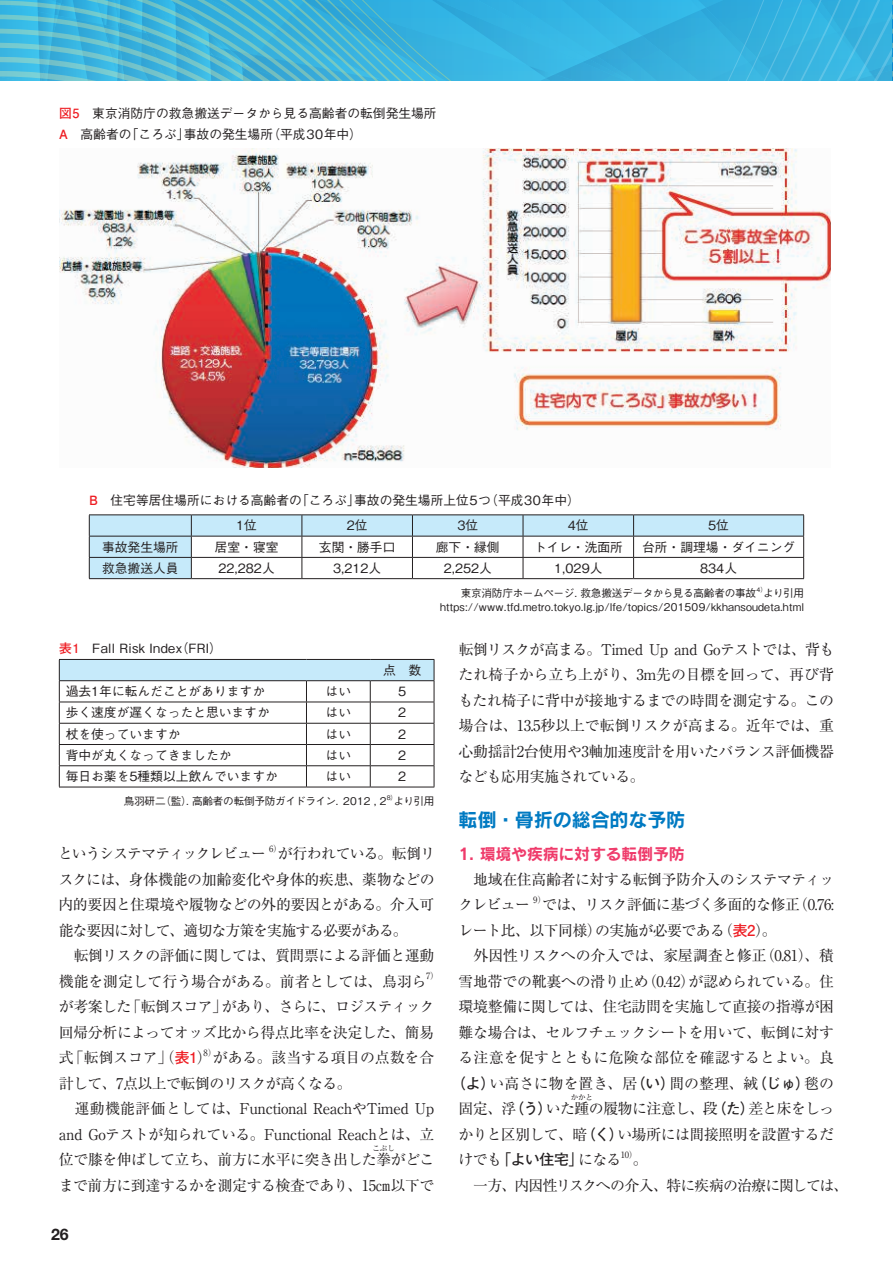
<style>
.page{position:relative;width:893px;height:1263px;background:#fff}
.page>*{position:absolute;margin:0;border:0;box-sizing:border-box;transform-origin:0 0}
.t1{font:19.2px "Rodin Pro B";letter-spacing:-.01em;color:#007ac2}
.t2{font:15.9px "Rodin Pro B";letter-spacing:-.01em;color:#ef3b6b}
.t3{font:700 15.9px "Helvetica Neue";color:#231f20}
.t4{font:14.85px/25.5px "Ryumin Pro";letter-spacing:-.03em;color:#231f20}
.t5{font:14.85px "Ryumin Pro";letter-spacing:-.01em;color:#231f20}
.t6{font:14.85px/25.5px "Ryumin Pro";letter-spacing:-.065em;color:#231f20}
.t7{font:14.85px "Ryumin Pro";color:#231f20}
.t8{font:14.85px "Ryumin Pro";letter-spacing:.015em;color:#231f20}
.t9{font:14.85px "Ryumin Pro";letter-spacing:-.07em;color:#231f20}
.t10{font:500 12.75px/21.3px "Gothic BBB Pro";color:#231f20}
.t11{font:500 12.75px "Gothic BBB Pro";letter-spacing:.03em;color:#231f20}
.t12{font:500 10.65px/13.8px "Gothic BBB Pro";letter-spacing:.02em;color:#231f20;text-align:right}
.t13{font:500 10.65px "Gothic BBB Pro";letter-spacing:-.01em;color:#231f20}
.t14{font:8.7px "Ryumin Pro";color:#231f20}
.t15{font:7.5px "Ryumin Pro";color:#231f20}
.t16{font:500 6.15px "Gothic BBB Pro";color:#231f20}
.s1{font-family:"Futo Go B101 Pro";font-weight:700;color:#ee1d23}
.s2{font-family:"Futo Go B101 Pro";font-weight:700}
</style>
<div class="page">
<svg style="left:0;top:0;width:893px;height:81px"></svg>
<svg style="left:90px;top:515px;width:713px;height:63px"></svg>
<hr style="left:89px;top:514px;width:102px;height:1px;background:#231f20">
<hr style="left:191px;top:514px;width:111px;height:1px;background:#231f20">
<hr style="left:302px;top:514px;width:110px;height:1px;background:#231f20">
<hr style="left:412px;top:514px;width:111px;height:1px;background:#231f20">
<hr style="left:523px;top:514px;width:111px;height:1px;background:#231f20">
<hr style="left:634px;top:514px;width:170px;height:1px;background:#231f20">
<hr style="left:89px;top:536px;width:102px;height:1px;background:#231f20">
<hr style="left:191px;top:536px;width:111px;height:1px;background:#231f20">
<hr style="left:302px;top:536px;width:110px;height:1px;background:#231f20">
<hr style="left:412px;top:536px;width:111px;height:1px;background:#231f20">
<hr style="left:523px;top:536px;width:111px;height:1px;background:#231f20">
<hr style="left:634px;top:536px;width:170px;height:1px;background:#231f20">
<hr style="left:89px;top:557px;width:102px;height:1px;background:#231f20">
<svg style="left:89px;top:515px;width:1px;height:63px"></svg>
<hr style="left:191px;top:557px;width:111px;height:1px;background:#231f20">
<svg style="left:191px;top:515px;width:1px;height:63px"></svg>
<hr style="left:302px;top:557px;width:110px;height:1px;background:#231f20">
<svg style="left:302px;top:515px;width:1px;height:63px"></svg>
<hr style="left:412px;top:557px;width:111px;height:1px;background:#231f20">
<svg style="left:412px;top:515px;width:1px;height:63px"></svg>
<hr style="left:523px;top:557px;width:111px;height:1px;background:#231f20">
<svg style="left:523px;top:515px;width:1px;height:63px"></svg>
<hr style="left:634px;top:557px;width:170px;height:1px;background:#231f20">
<svg style="left:633px;top:515px;width:1px;height:63px"></svg>
<svg style="left:803px;top:515px;width:1px;height:63px"></svg>
<hr style="left:89px;top:578px;width:102px;height:1px;background:#231f20">
<hr style="left:191px;top:578px;width:111px;height:1px;background:#231f20">
<hr style="left:302px;top:578px;width:110px;height:1px;background:#231f20">
<hr style="left:412px;top:578px;width:111px;height:1px;background:#231f20">
<hr style="left:523px;top:578px;width:111px;height:1px;background:#231f20">
<hr style="left:634px;top:578px;width:170px;height:1px;background:#231f20">
<img style="left:59px;top:149px;width:771px;height:319px">
<svg style="left:59px;top:659px;width:376px;height:128px"></svg>
<hr style="left:59px;top:787px;width:247px;height:1px;background:#231f20">
<hr style="left:306px;top:787px;width:64px;height:1px;background:#231f20">
<hr style="left:370px;top:787px;width:64px;height:1px;background:#231f20">
<p class="t10" style="left:59px;top:101px;width:379px"><span class="s1">図5</span>　東京消防庁の救急搬送データから見る高齢者の転倒発生場所<br><span class="s1">A</span>　高齢者の「ころぶ」事故の発生場所（平成30年中）</p>
<p class="t10" style="left:89px;top:487px;width:492px"><span class="s1">B</span>　住宅等居住場所における高齢者の「ころぶ」事故の発生場所上位5つ（平成30年中）</p>
<p class="t10" style="left:236px;top:513px;width:22px">1位</p>
<p class="t10" style="left:347px;top:513px;width:22px">2位</p>
<p class="t10" style="left:457px;top:513px;width:22px">3位</p>
<p class="t10" style="left:568px;top:513px;width:22px">4位</p>
<p class="t10" style="left:708px;top:513px;width:22px">5位</p>
<p class="t10" style="left:102px;top:535px;width:78px">事故発生場所</p>
<p class="t10" style="left:215px;top:535px;width:65px">居室・寝室</p>
<p class="t10" style="left:319px;top:535px;width:78px">玄関・勝手口</p>
<p class="t10" style="left:436px;top:535px;width:65px">廊下・縁側</p>
<p class="t10" style="left:534px;top:535px;width:91px">トイレ・洗面所</p>
<p class="t10" style="left:642px;top:535px;width:155px">台所・調理場・ダイニング</p>
<p class="t10" style="left:102px;top:556px;width:78px">救急搬送人員</p>
<p class="t10" style="left:219px;top:556px;width:58px">22,282人</p>
<p class="t10" style="left:333px;top:556px;width:50px">3,212人</p>
<p class="t10" style="left:444px;top:556px;width:50px">2,252人</p>
<p class="t10" style="left:554px;top:556px;width:50px">1,029人</p>
<p class="t10" style="left:700px;top:556px;width:38px">834人</p>
<p class="t13" style="left:461px;top:584px;width:297px">東京消防庁ホームページ. 救急搬送データから見る高齢者の事故</p>
<p class="t16" style="left:757px;top:584px;width:11px">4）</p>
<p class="t12" style="left:440px;top:585px;width:365px">より引用https://www.tfd.metro.tokyo.lg.jp/lfe/topics/201509/kkhansoudeta.html</p>
<p class="t11" style="left:59px;top:638px;width:165px"><span class="s1">表1　</span>Fall Risk Index（FRI）</p>
<p class="t10" style="left:383px;top:658px;width:40px">点　数</p>
<p class="t10" style="left:66px;top:679px;width:201px">過去1年に転んだことがありますか</p>
<p class="t10" style="left:326px;top:679px;width:27px">はい</p>
<p class="t10" style="left:398px;top:679px;width:10px">5</p>
<p class="t10" style="left:66px;top:700px;width:206px">歩く速度が遅くなったと思いますか</p>
<p class="t10" style="left:326px;top:700px;width:27px">はい</p>
<p class="t10" style="left:398px;top:700px;width:10px">2</p>
<p class="t10" style="left:66px;top:722px;width:116px">杖を使っていますか</p>
<p class="t10" style="left:326px;top:722px;width:27px">はい</p>
<p class="t10" style="left:398px;top:722px;width:10px">2</p>
<p class="t10" style="left:66px;top:743px;width:167px">背中が丸くなってきましたか</p>
<p class="t10" style="left:326px;top:743px;width:27px">はい</p>
<p class="t10" style="left:398px;top:743px;width:10px">2</p>
<p class="t10" style="left:66px;top:764px;width:214px">毎日お薬を5種類以上飲んでいますか</p>
<p class="t10" style="left:326px;top:764px;width:27px">はい</p>
<p class="t10" style="left:398px;top:764px;width:10px">2</p>
<p class="t13" style="left:124px;top:793px;width:264px">鳥羽研二（監）. 高齢者の転倒予防ガイドライン．2012 , 2</p>
<p class="t16" style="left:387px;top:793px;width:11px">8）</p>
<p class="t13" style="left:394px;top:793px;width:42px">より引用</p>
<p class="t9" style="left:58px;top:842px;width:209px">というシステマティックレビュー</p>
<p class="t14" style="left:269px;top:841px;width:14px">6）</p>
<p class="t4" style="left:59px;top:840px;width:378px;text-indent:219px">が行われている。転倒リスクには、身体機能の加齢変化や身体的疾患、薬物などの内的要因と住環境や履物などの外的要因とがある。介入可能な要因に対して、適切な方策を実施する必要がある。<br>　転倒リスクの評価に関しては、質問票による評価と運動機能を測定して行う場合がある。前者としては、鳥羽ら</p>
<p class="t14" style="left:426px;top:969px;width:14px">7）</p>
<p class="t4" style="left:59px;top:993px;width:377px;text-align:justify">が考案した「転倒スコア」があり、さらに、ロジスティック回帰分析によってオッズ比から得点比率を決定した、簡易式「転倒スコア」（<span class="s1">表1</span>）がある。該当する項目の点数を合</p>
<p class="t14" style="left:204px;top:1046px;width:14px">8）</p>
<p class="t4" style="left:59px;top:1069px;width:377px">計して、7点以上で転倒のリスクが高くなる。<br>　運動機能評価としては、Functional ReachやTimed Up and Goテストが知られている。Functional Reachとは、立位で膝を伸ばして立ち、前方に水平に突き出した拳がどこ</p>
<p class="t15" style="left:372px;top:1142px;width:24px">こぶし</p>
<p class="t4" style="left:59px;top:1171px;width:377px">まで前方に到達するかを測定する検査であり、15㎝以下で</p>
<p class="t3" style="left:51px;top:1224px;width:19px">26</p>
<p class="t4" style="left:458px;top:635px;width:377px;text-align:justify">転倒リスクが高まる。Timed Up and Goテストでは、背もたれ椅子から立ち上がり、3m先の目標を回って、再び背もたれ椅子に背中が接地するまでの時間を測定する。この場合は、13.5秒以上で転倒リスクが高まる。近年では、重心動揺計2台使用や3軸加速度計を用いたバランス評価機器なども応用実施されている。</p>
<p class="t1" style="left:459px;top:806px;width:228px">転倒・骨折の総合的な予防</p>
<p class="t2" style="left:458px;top:843px;width:228px">1. 環境や疾病に対する転倒予防</p>
<p class="t4" style="left:458px;top:865px;width:377px">　地域在住高齢者に対する転倒予防介入のシステマティックレビュー</p>
<p class="t14" style="left:533px;top:893px;width:14px">9）</p>
<p class="t4" style="left:542px;top:891px;width:293px">では、リスク評価に基づく多面的な修正（0.76:</p>
<p class="t4" style="left:458px;top:916px;width:320px">レート比、以下同様）の実施が必要である（<span class="s1">表2</span>）。</p>
<p class="t5" style="left:459px;top:944px;width:377px">　外因性リスクへの介入では、家屋調査と修正（0.81）、積</p>
<p class="t4" style="left:459px;top:967px;width:377px">雪地帯での靴裏への滑り止め（0.42）が認められている。住</p>
<p class="t4" style="left:459px;top:993px;width:377px">環境整備に関しては、住宅訪問を実施して直接の指導が困</p>
<p class="t4" style="left:459px;top:1018px;width:377px">難な場合は、セルフチェックシートを用いて、転倒に対す</p>
<p class="t8" style="left:458px;top:1046px;width:377px">る注意を促すとともに危険な部位を確認するとよい。良</p>
<p class="t7" style="left:451px;top:1071px;width:385px"><span class="s2">（よ）</span>い高さに物を置き、居<span class="s2">（い）</span>間の整理、絨<span class="s2">（じゅ）</span>毯の</p>
<p class="t4" style="left:459px;top:1095px;width:377px">固定、浮<span class="s2">（う）</span>いた踵の履物に注意し、段<span class="s2">（た）</span>差と床をしっ</p>
<p class="t15" style="left:571px;top:1091px;width:24px">かかと</p>
<p class="t4" style="left:458px;top:1120px;width:377px">かりと区別して、暗<span class="s2">（く）</span>い場所には間接照明を設置するだけでも<span class="s2">「よい住宅」</span>になる</p>
<p class="t14" style="left:621px;top:1148px;width:18px">10）</p>
<p class="t6" style="left:459px;top:1146px;width:391px;text-indent:174px">。<br>　一方、内因性リスクへの介入、特に疾病の治療に関しては、</p>
</div>
